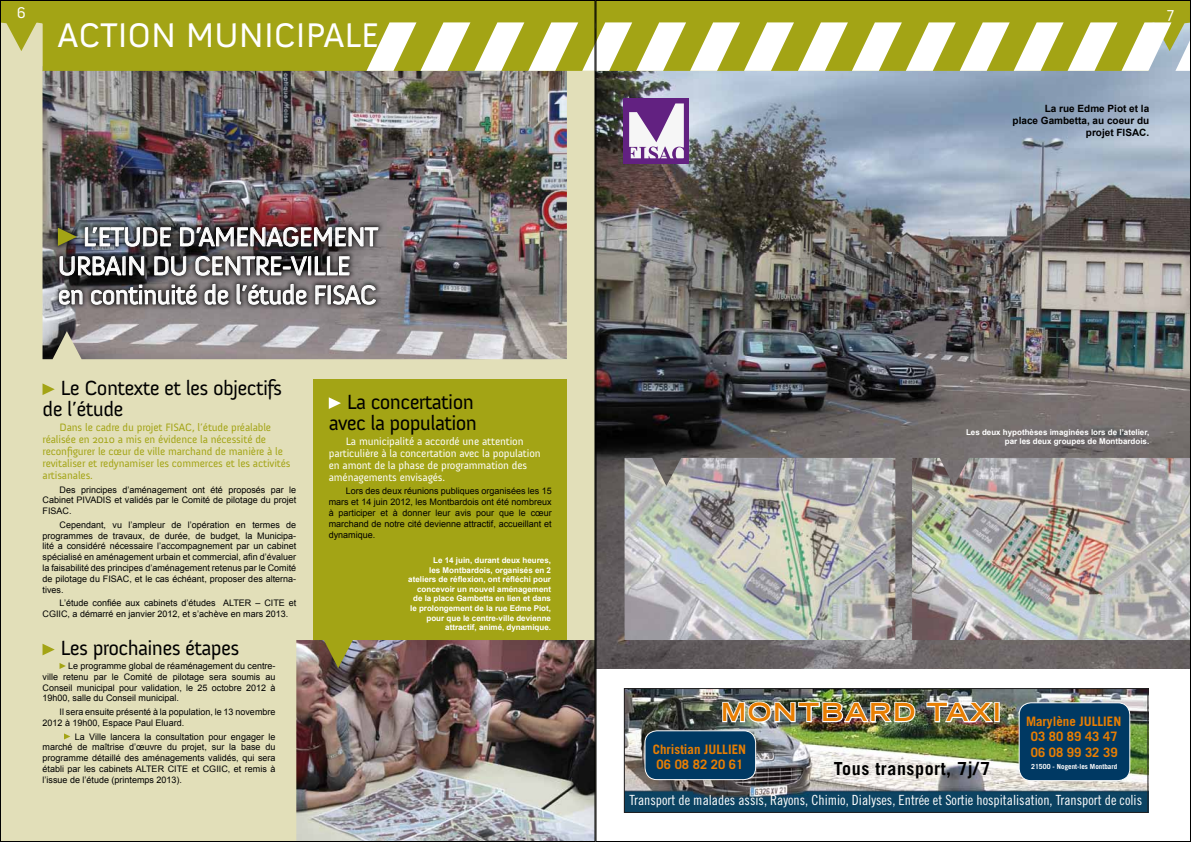
<style>
.page{position:relative;width:1191px;height:842px;background:#fff}
.page>*{position:absolute;margin:0;border:0;box-sizing:border-box;transform-origin:0 0}
.t1{font:35px "Anivers";color:#fff}
.t2{font:27px/29px "Anivers";color:#fff}
.t3{font:700 expanded 25px "Trade Gothic LH";letter-spacing:.07em;color:#e87e02}
.t4{font:21px/21px "Anivers";letter-spacing:-.03em;color:#000}
.t5{font:700 18px "Trade Gothic";letter-spacing:.03em;color:#000}
.t6{font:16px "Anivers";color:#fff}
.t7{font:14px "Trade Gothic Cond Eighteen";color:#fff}
.t8{font:700 13px/15.6px "Trade Gothic";color:#e87e02}
.t9{font:11px/12px "Anivers";letter-spacing:-.01em;color:#a3a415}
.t10{font:11px/12px "Anivers";letter-spacing:-.01em;color:#fff}
.t11{font:700 10px/12px "Arial";color:#000;text-align:right}
.t12{font:9px/10.8px "Arial";color:#000;text-align:justify}
.t13{font:700 8px/9.6px "Arial";color:#fff;text-align:right}
.t14{font:700 7px "Trade Gothic";color:#fff}
</style>
<div class="page">
<div style="left:0;top:0;width:595px;height:842px;background:#e2dfb9"></div>
<div style="left:313px;top:379px;width:254px;height:435px;background:#a3a415"></div>
<img style="left:597px;top:71px;width:592px;height:597px">
<img style="left:43px;top:71px;width:524px;height:288px">
<div style="left:51px;top:220px;width:332px;height:90px;background:#000;opacity:.75"></div>
<svg style="left:58px;top:228px;width:19px;height:18px"></svg>
<svg style="left:85px;top:227px;width:86px;height:20px;background:#717378"></svg>
<svg style="left:180px;top:227px;width:198px;height:20px;background:#6c6667"></svg>
<svg style="left:60px;top:256px;width:84px;height:20px;background:#5c5c5d"></svg>
<svg style="left:154px;top:256px;width:32px;height:20px"></svg>
<svg style="left:195px;top:256px;width:155px;height:20px;background:#6a6868"></svg>
<svg style="left:59px;top:290px;width:24px;height:15px"></svg>
<svg style="left:91px;top:284px;width:106px;height:21px;background:#747272"></svg>
<svg style="left:204px;top:284px;width:25px;height:21px"></svg>
<svg style="left:236px;top:284px;width:71px;height:21px"></svg>
<svg style="left:315px;top:285px;width:61px;height:20px"></svg>
<svg style="left:43px;top:383px;width:12px;height:12px"></svg>
<svg style="left:329px;top:397px;width:12px;height:12px"></svg>
<div style="left:597px;top:2px;width:592px;height:20px;background:#a3a415"></div>
<div style="left:2px;top:2px;width:591px;height:69px;background:#a3a415"></div>
<img style="left:296px;top:640px;width:297px;height:200px">
<img style="left:624px;top:458px;width:271px;height:182px">
<img style="left:912px;top:458px;width:277px;height:182px">
<svg style="left:43px;top:644px;width:12px;height:11px"></svg>
<svg style="left:60px;top:663px;width:6px;height:6px"></svg>
<svg style="left:64px;top:733px;width:6px;height:6px"></svg>
<div style="left:623px;top:98px;width:66px;height:66px;background:#622181"></div>
<svg style="left:629px;top:103px;width:55px;height:56px"></svg>
<svg style="left:366px;top:22px;width:823px;height:49px"></svg>
<img style="left:626px;top:690px;width:520px;height:121px">
<div style="left:624px;top:688px;width:524px;height:125px;border:1px solid #211f20"></div>
<img style="left:721px;top:701px;width:195px;height:23px">
<img style="left:925px;top:701px;width:70px;height:23px">
<div style="left:994px;top:702px;width:5px;height:20px;border:2px solid #fff"></div>
<div style="left:645px;top:731px;width:110px;height:49px;background:#003963;border-radius:12px"></div>
<div style="left:644px;top:730px;width:112px;height:50px;border:1px solid #fff;border-radius:12px"></div>
<div style="left:1019px;top:703px;width:110px;height:78px;background:#003963;border-radius:12px"></div>
<div style="left:1018px;top:702px;width:112px;height:79px;border:1px solid #fff;border-radius:12px"></div>
<h3 class="t6" style="left:17px;top:4px;width:11px">6</h3>
<h3 class="t6" style="left:1167px;top:4px;width:8px">7</h3>
<h1 class="t1" style="left:58px;top:17px;width:21px">ACTION</h1>
<h1 class="t1" style="left:186px;top:17px;width:48px">MUNICIPALE</h1>
<h2 class="t2" style="left:83px;top:223px;width:30px">L’ETUDE</h2>
<h2 class="t2" style="left:178px;top:223px;width:73px">D’AMENAGE</h2>
<h2 class="t2" style="left:312px;top:223px;width:37px">MENT</h2>
<h2 class="t2" style="left:58px;top:252px;width:15px">URBAIN</h2>
<h2 class="t2" style="left:152px;top:252px;width:57px">DU CENTRE</h2>
<h2 class="t2" style="left:58px;top:252px;width:281px;text-indent:224px">-VILLE<br>en continuité de l’étude FISAC</h2>
<h3 class="t4" style="left:43px;top:378px;width:241px;text-indent:18px">Le Contexte et les objectifs de l’étude</h3>
<p class="t9" style="left:60px;top:421px;width:118px">Dans le cadre du projet FISAC</p>
<p class="t9" style="left:43px;top:421px;width:249px;text-indent:150px">, l’étude préalable réalisée en 2010 a mis en évidence la nécessité de reconfigurer le cœur de ville marchand de manière à le revitaliser et redynamiser les commerces et les activités artisanales.</p>
<p class="t12" style="left:43px;top:484px;width:255px;text-indent:17px">Des principes d’aménagement ont été proposés par le Cabinet PIVADIS et validés par le Comité de pilotage du projet FISAC.</p>
<p class="t12" style="left:43px;top:519px;width:255px;text-indent:17px">Cependant, vu l’ampleur de l’opération en termes de programmes de travaux, de durée, de budget, la Municipa&shy;lité a considéré nécessaire l’accompagnement par un cabinet spécialisé en aménagement urbain et commercial, afin d’évaluer la faisabilité des principes d’aménagement retenus par le Comité de pilotage du FISAC, et le cas échéant, proposer des alterna&shy;tives.</p>
<p class="t12" style="left:43px;top:598px;width:255px;text-indent:17px">L’étude confiée aux cabinets d’études ALTER – CITE et<br>CGIIC, a démarré en janvier 2012, et s’achève en mars 2013.</p>
<h3 class="t4" style="left:60px;top:638px;width:180px">Les prochaines étapes</h3>
<p class="t12" style="left:43px;top:660px;width:234px;text-indent:25px">Le programme global de réaménagement du centre&shy;ville retenu par le Comité de pilotage sera soumis au Conseil municipal pour validation, le 25 octobre 2012 à 19h00, salle du Conseil municipal.</p>
<p class="t12" style="left:43px;top:707px;width:234px;text-indent:17px">Il sera ensuite présenté à la population, le 13 novembre<br>2012 à 19h00, Espace Paul Eluard.</p>
<p class="t12" style="left:43px;top:731px;width:234px;text-indent:32px">La Ville lancera la consultation pour engager le marché de maîtrise d’œuvre du projet, sur la base du programme détaillé des aménagements validés, qui sera établi par les cabinets ALTER CITE et CGIIC, et remis à l’issue de l’étude (printemps 2013).</p>
<h3 class="t4" style="left:329px;top:392px;width:150px;text-align:right">La concertation avec la population</h3>
<p class="t10" style="left:329px;top:435px;width:213px;text-indent:17px">La municipalité a accordé une attention particulière à la concertation avec la population en amont de la phase de programmation des aménagements envisagés.</p>
<p class="t12" style="left:329px;top:486px;width:224px;text-indent:17px">Lors des deux réunions publiques organisées les 15 mars et 14 juin 2012, les Montbardois ont été nombreux à participer et à donner leur avis pour que le cœur marchand de notre cité devienne attractif, accueillant et dynamique.</p>
<p class="t13" style="left:408px;top:555px;width:144px">Le 14 juin, durant deux heures,<br>les Montbardois, organisés en 2 ateliers de réflexion, ont réfléchi pour concevoir un nouvel aménagement de la place Gambetta en lien et dans le prolongement de la rue Edme Piot, pour que le centre-ville devienne attractif, animé, dynamique.</p>
<p class="t11" style="left:1012px;top:103px;width:138px">La rue Edme Piot et la<br>place Gambetta, au coeur du projet FISAC.</p>
<p class="t13" style="left:966px;top:427px;width:185px">Les deux hypothèses imaginées lors de l’atelier, par les deux groupes de Montbardois.</p>
<h3 class="t3" style="left:721px;top:696px;width:281px">MONTBARD TAXI</h3>
<h3 class="t8" style="left:653px;top:741px;width:95px">Christian JULLIEN<br>06 08 82 20 61</h3>
<h3 class="t5" style="left:833px;top:758px;width:158px">Tous transport, 7j/7</h3>
<h3 class="t8" style="left:1026px;top:713px;width:97px;text-align:center">Marylène JULLIEN<br>03 80 89 43 47<br>06 08 99 32 39</h3>
<p class="t14" style="left:1031px;top:762px;width:87px">21500 - Nogent-les Montbard</p>
<h3 class="t7" style="left:629px;top:792px;width:514px">Transport de malades assis, Rayons, Chimio, Dialyses, Entrée et Sortie hospitalisation, Transport de colis</h3>
</div>
